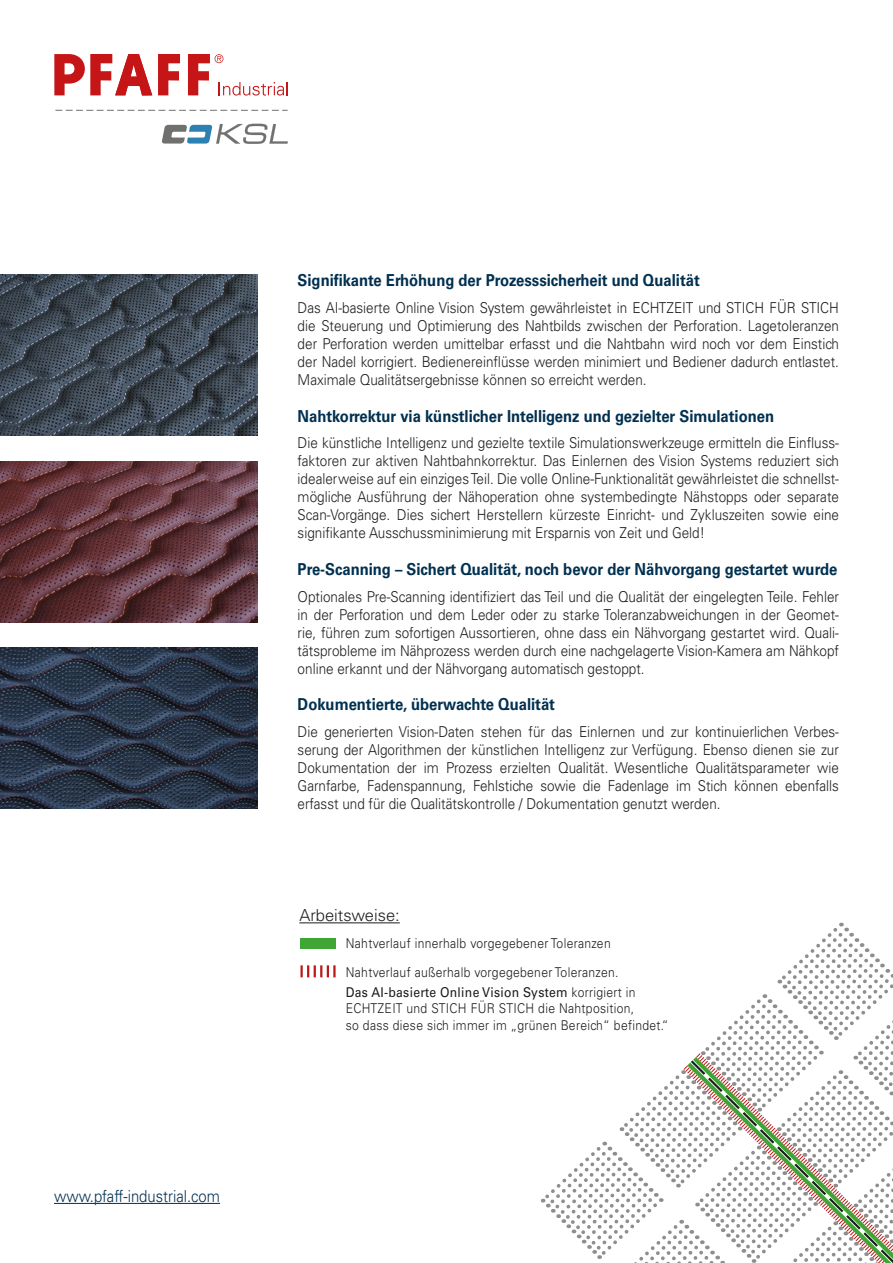
<style>
.page{position:relative;width:893px;height:1263px;background:#fff}
.page>*{position:absolute;margin:0;border:0;box-sizing:border-box;transform-origin:0 0}
.t1{font:700 16.5px "Univers";color:#003050;scale:.9 1}
.t2{font:300 16.5px "Univers";color:#003050;scale:.9 1}
.t3{font:300 16.5px "Univers";color:#1d1d1b}
.t4{font:300 15px/18px "Univers";color:#1d1d1b;text-align:justify;scale:.9 1}
.t5{font:300 13.5px/16.2px "Univers";letter-spacing:.025em;color:#1d1d1b;scale:.9 1}
.s1{font-weight:400}
</style>
<div class="page">
<hr style="left:299px;top:922px;width:101px;height:1px;background:#1d1d1b">
<div style="left:301px;top:938px;width:35px;height:10px;background:#3fa535"></div>
<img style="left:0;top:461px;width:257px;height:162px">
<img style="left:0;top:647px;width:257px;height:162px">
<hr style="left:54px;top:1203px;width:166px;height:1px;background:#003050">
<img style="left:0;top:274px;width:257px;height:162px">
<svg style="left:300px;top:965px;width:36px;height:12px"></svg>
<svg style="left:540px;top:923px;width:353px;height:340px"></svg>
<svg style="left:162px;top:124px;width:126px;height:20px"></svg>
<svg style="left:54px;top:54px;width:234px;height:42px"></svg>
<svg style="left:55px;top:110px;width:233px;height:1px"></svg>
<p class="t2" style="left:54px;top:1186px;width:186px">www.pfaff-industrial.com</p>
<p class="t1" style="left:298px;top:271px;width:448px">Signifikante Erhöhung der Prozesssicherheit und Qualität</p>
<p class="t4" style="left:298px;top:299px;width:603px">Das AI-basierte Online Vision System gewährleistet in ECHTZEIT und STICH FÜR STICH die Steuerung und Optimierung des Nahtbilds zwischen der Perforation. Lagetoleranzen der Perforation werden umittelbar erfasst und die Nahtbahn wird noch vor dem Einstich der Nadel korrigiert. Bedienereinflüsse werden minimiert und Bediener dadurch entlastet.<br>Maximale Qualitätsergebnisse können so erreicht werden.</p>
<p class="t1" style="left:298px;top:406px;width:531px">Nahtkorrektur via künstlicher Intelligenz und gezielter Simulationen</p>
<p class="t4" style="left:298px;top:434px;width:603px">Die künstliche Intelligenz und gezielte textile Simulationswerkzeuge ermitteln die Einfluss&shy;faktoren zur aktiven Nahtbahnkorrektur. Das Einlernen des Vision Systems reduziert sich idealerweise auf ein einziges Teil. Die volle Online-Funktionalität gewährleistet die schnellst&shy;mögliche Ausführung der Nähoperation ohne systembedingte Nähstopps oder separate Scan-Vorgänge. Dies sichert Herstellern kürzeste Einricht- und Zykluszeiten sowie eine signifikante Ausschussminimierung mit Ersparnis von Zeit und Geld!</p>
<p class="t1" style="left:298px;top:560px;width:601px">Pre-Scanning – Sichert Qualität, noch bevor der Nähvorgang gestartet wurde</p>
<p class="t4" style="left:298px;top:587px;width:603px">Optionales Pre-Scanning identifiziert das Teil und die Qualität der eingelegten Teile. Fehler in der Perforation und dem Leder oder zu starke Toleranzabweichungen in der Geomet&shy;rie, führen zum sofortigen Aussortieren, ohne dass ein Nähvorgang gestartet wird. Quali&shy;tätsprobleme im Nähprozess werden durch eine nachgelagerte Vision-Kamera am Nähkopf online erkannt und der Nähvorgang automatisch gestoppt.</p>
<p class="t1" style="left:298px;top:695px;width:287px">Dokumentierte, überwachte Qualität</p>
<p class="t4" style="left:298px;top:722px;width:603px">Die generierten Vision-Daten stehen für das Einlernen und zur kontinuierlichen Verbes&shy;serung der Algorithmen der künstlichen Intelligenz zur Verfügung. Ebenso dienen sie zur Dokumentation der im Prozess erzielten Qualität. Wesentliche Qualitätsparameter wie Garnfarbe, Fadenspannung, Fehlstiche sowie die Fadenlage im Stich können ebenfalls erfasst und für die Qualitätskontrolle / Dokumentation genutzt werden.</p>
<p class="t3" style="left:299px;top:905px;width:102px">Arbeitsweise:</p>
<p class="t5" style="left:346px;top:935px;width:296px">Nahtverlauf innerhalb vorgegebener Toleranzen</p>
<p class="t5" style="left:346px;top:964px;width:304px">Nahtverlauf außerhalb vorgegebener Toleranzen.</p>
<p class="t5" style="left:346px;top:984px;width:360px"><span class="s1">Das AI-basierte Online Vision System</span> korrigiert in<br>ECHTZEIT und STICH FÜR STICH die Nahtposition,<br>so dass diese sich immer im „grünen Bereich“ befindet.“</p>
</div>
